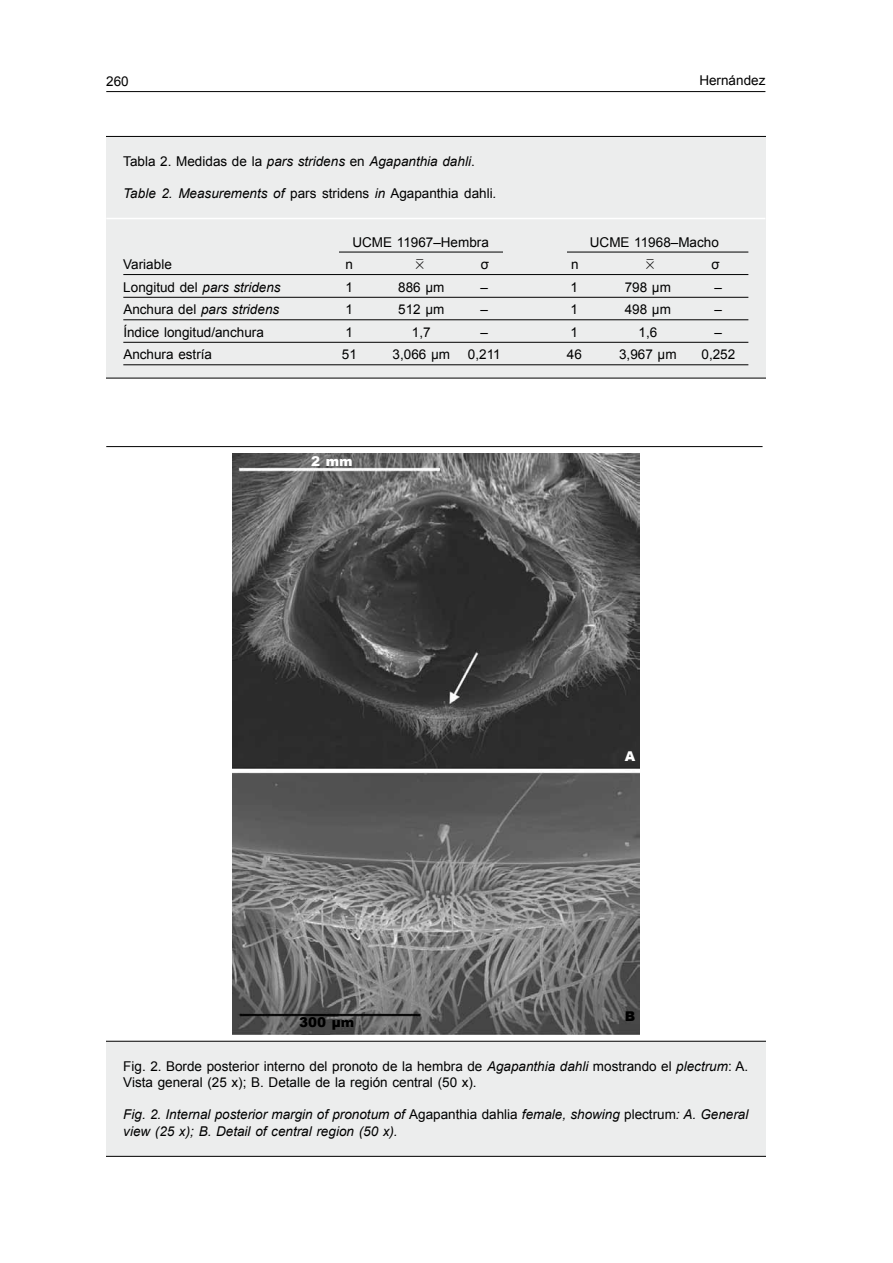
<style>
.page{position:relative;width:893px;height:1263px;background:#fff}
.page>*{position:absolute;margin:0;border:0;box-sizing:border-box;transform-origin:0 0}
.t1{font:18px "WP Math B";color:#000}
.t2{font:13.5px/16.2px "Arial";color:#000}
.t3{font:italic 13.5px/16.2px "Arial";color:#000}
.t4{font:900 13.5px "Arial";color:#000}
.t5{font:900 13.5px "Arial";color:#fff}
.s1{font-style:normal}
.s2{font-style:italic}
</style>
<div class="page">
<hr style="left:106px;top:91px;width:659px;height:1px;background:#000">
<div style="left:64px;top:136px;width:747px;height:242px;background:#eceded"></div>
<div style="left:85px;top:1041px;width:747px;height:115px;background:#eceded"></div>
<div style="left:85px;top:1041px;width:748px;height:116px;border:1px solid #000"></div>
<hr style="left:106px;top:218px;width:659px;height:1px;background:#fff">
<hr style="left:123px;top:252px;width:625px;height:1px;background:#000">
<hr style="left:123px;top:274px;width:625px;height:1px;background:#000">
<hr style="left:123px;top:297px;width:625px;height:1px;background:#000">
<hr style="left:123px;top:319px;width:625px;height:1px;background:#000">
<hr style="left:123px;top:342px;width:625px;height:1px;background:#000">
<hr style="left:123px;top:364px;width:625px;height:1px;background:#000">
<img style="left:233px;top:453px;width:406px;height:581px">
<hr style="left:106px;top:446px;width:657px;height:1px;background:#000">
<div style="left:766px;top:991px;width:82px;height:181px;background:#fff"></div>
<div style="left:53px;top:999px;width:53px;height:180px;background:#fff"></div>
<div style="left:113px;top:241px;width:226px;height:14px;background:#eceded"></div>
<div style="left:503px;top:239px;width:64px;height:19px;background:#eceded"></div>
<div style="left:38px;top:111px;width:68px;height:311px;background:#fff"></div>
<div style="left:766px;top:104px;width:68px;height:324px;background:#fff"></div>
<p class="t2" style="left:106px;top:73px;width:24px">260</p>
<p class="t2" style="left:699px;top:73px;width:68px">Hernández</p>
<p class="t3" style="left:123px;top:153px;width:353px"><span class="s1">Tabla 2. Medidas de la</span> pars stridens <span class="s1">en</span> Agapanthia dahli<span class="s1">.</span></p>
<p class="t2" style="left:123px;top:185px;width:375px"><span class="s2">Table 2. Measurements of</span> pars stridens <span class="s2">in</span> Agapanthia dahli<span class="s2">.</span></p>
<p class="t2" style="left:352px;top:234px;width:138px">UCME 11967–Hembra</p>
<p class="t2" style="left:590px;top:234px;width:130px">UCME 11968–Macho</p>
<p class="t2" style="left:123px;top:256px;width:50px">Variable</p>
<p class="t2" style="left:345px;top:256px;width:9px">n</p>
<h1 class="t1" style="left:414px;top:252px;width:12px">0</h1>
<p class="t2" style="left:481px;top:256px;width:10px">σ</p>
<p class="t2" style="left:571px;top:256px;width:9px">n</p>
<h1 class="t1" style="left:644px;top:252px;width:12px">0</h1>
<p class="t2" style="left:711px;top:256px;width:10px">σ</p>
<p class="t3" style="left:123px;top:279px;width:159px"><span class="s1">Longitud del</span> pars stridens</p>
<p class="t2" style="left:346px;top:279px;width:9px">1</p>
<p class="t2" style="left:398px;top:279px;width:48px">886 µm</p>
<p class="t2" style="left:481px;top:279px;width:9px">–</p>
<p class="t2" style="left:571px;top:279px;width:9px">1</p>
<p class="t2" style="left:625px;top:279px;width:48px">798 µm</p>
<p class="t2" style="left:715px;top:279px;width:9px">–</p>
<p class="t3" style="left:123px;top:301px;width:157px"><span class="s1">Anchura del</span> pars stridens</p>
<p class="t2" style="left:346px;top:301px;width:9px">1</p>
<p class="t2" style="left:398px;top:301px;width:48px">512 µm</p>
<p class="t2" style="left:481px;top:301px;width:9px">–</p>
<p class="t2" style="left:571px;top:301px;width:9px">1</p>
<p class="t2" style="left:625px;top:301px;width:48px">498 µm</p>
<p class="t2" style="left:715px;top:301px;width:9px">–</p>
<p class="t2" style="left:123px;top:324px;width:142px">Índice longitud/anchura</p>
<p class="t2" style="left:346px;top:324px;width:9px">1</p>
<p class="t2" style="left:412px;top:324px;width:20px">1,7</p>
<p class="t2" style="left:481px;top:324px;width:9px">–</p>
<p class="t2" style="left:571px;top:324px;width:9px">1</p>
<p class="t2" style="left:638px;top:324px;width:20px">1,6</p>
<p class="t2" style="left:715px;top:324px;width:9px">–</p>
<p class="t2" style="left:123px;top:346px;width:90px">Anchura estría</p>
<p class="t2" style="left:342px;top:346px;width:17px">51</p>
<p class="t2" style="left:393px;top:346px;width:59px">3,066 µm</p>
<p class="t2" style="left:468px;top:346px;width:34px">0,211</p>
<p class="t2" style="left:567px;top:346px;width:17px">46</p>
<p class="t2" style="left:619px;top:346px;width:59px">3,967 µm</p>
<p class="t2" style="left:701px;top:346px;width:35px">0,252</p>
<p class="t5" style="left:311px;top:451px;width:43px">2 mm</p>
<p class="t4" style="left:299px;top:1012px;width:57px">300 µm</p>
<p class="t5" style="left:625px;top:747px;width:12px">A</p>
<p class="t4" style="left:625px;top:1006px;width:12px">B</p>
<p class="t2" style="left:123px;top:1058px;width:627px">Fig. 2. Borde posterior interno del pronoto de la hembra de <span class="s2">Agapanthia dahli</span> mostrando el <span class="s2">plectrum</span>: A.<br>Vista general (25 x); B. Detalle de la región central (50 x).</p>
<p class="t3" style="left:123px;top:1107px;width:627px">Fig. 2. Internal posterior margin of pronotum of <span class="s1">Agapanthia dahlia</span> female, showing <span class="s1">plectrum</span>: A. General view (25 x); B. Detail of central region (50 x).</p>
</div>
